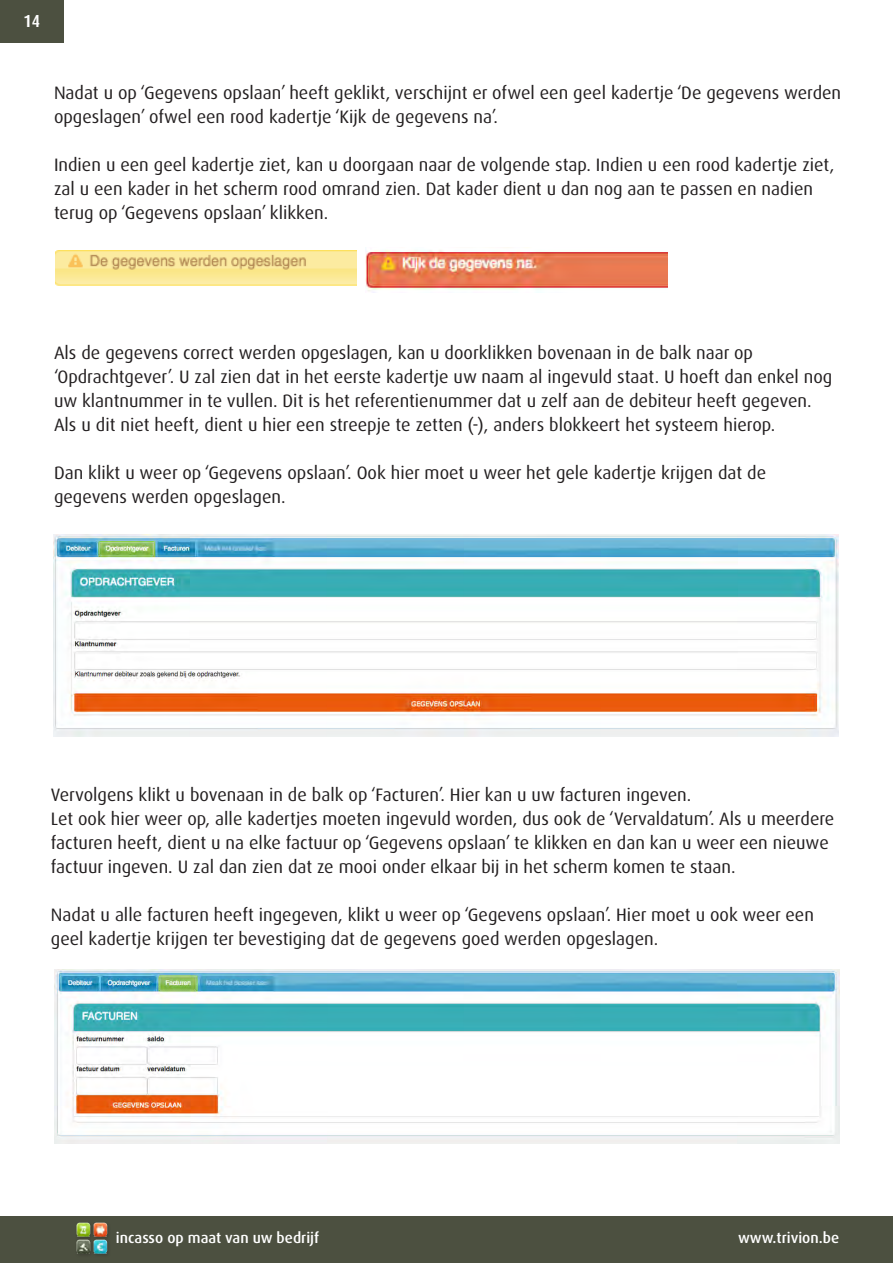
<style>
.page{position:relative;width:893px;height:1263px;background:#fff}
.page>*{position:absolute;margin:0;border:0;box-sizing:border-box;transform-origin:0 0}
.t1{font:18px/24px "Dax Pro";color:#231f20}
.t2{font:700 condensed 17.4px "Dax Pro";color:#fff}
.t3{font:500 15px "Dax Pro";color:#fff}
</style>
<div class="page">
<div style="left:0;top:1216px;width:893px;height:47px;background:#4c5040"></div>
<div style="left:92px;top:1221px;width:19px;height:20px;background:#231f20;opacity:.3"></div>
<img style="left:95px;top:1223px;width:12px;height:14px">
<div style="left:92px;top:1238px;width:19px;height:20px;background:#231f20;opacity:.3"></div>
<img style="left:95px;top:1240px;width:12px;height:14px">
<div style="left:75px;top:1238px;width:20px;height:20px;background:#231f20;opacity:.3"></div>
<img style="left:77px;top:1241px;width:13px;height:13px">
<div style="left:75px;top:1221px;width:20px;height:20px;background:#231f20;opacity:.3"></div>
<img style="left:76px;top:1223px;width:14px;height:14px">
<div style="left:0;top:0;width:64px;height:43px;background:#4c5040"></div>
<img style="left:56px;top:251px;width:300px;height:35px">
<img style="left:366px;top:250px;width:302px;height:41px">
<img style="left:54px;top:535px;width:785px;height:201px">
<img style="left:54px;top:969px;width:785px;height:174px">
<p class="t2" style="left:24px;top:10px;width:18px">14</p>
<p class="t1" style="left:54px;top:81px;width:789px">Nadat u op ‘Gegevens opslaan’ heeft geklikt, verschijnt er ofwel een geel kadertje ‘De gegevens werden opgeslagen’ ofwel een rood kadertje ‘Kijk de gegevens na’.</p>
<p class="t1" style="left:54px;top:153px;width:782px">Indien u een geel kadertje ziet, kan u doorgaan naar de volgende stap. Indien u een rood kadertje ziet, zal u een kader in het scherm rood omrand zien. Dat kader dient u dan nog aan te passen en nadien terug op ‘Gegevens opslaan’ klikken.</p>
<p class="t1" style="left:54px;top:340px;width:780px">Als de gegevens correct werden opgeslagen, kan u doorklikken bovenaan in de balk naar op ‘Opdrachtgever’. U zal zien dat in het eerste kadertje uw naam al ingevuld staat. U hoeft dan enkel nog uw klantnummer in te vullen. Dit is het referentienummer dat u zelf aan de debiteur heeft gegeven.<br>Als u dit niet heeft, dient u hier een streepje te zetten (-), anders blokkeert het systeem hierop.</p>
<p class="t1" style="left:54px;top:460px;width:714px">Dan klikt u weer op ‘Gegevens opslaan’. Ook hier moet u weer het gele kadertje krijgen dat de gegevens werden opgeslagen.</p>
<p class="t1" style="left:51px;top:783px;width:642px">Vervolgens klikt u bovenaan in de balk op ‘Facturen’. Hier kan u uw facturen ingeven.</p>
<p class="t1" style="left:51px;top:807px;width:785px">Let ook hier weer op, alle kadertjes moeten ingevuld worden, dus ook de ‘Vervaldatum’. Als u meerdere facturen heeft, dient u na elke factuur op ‘Gegevens opslaan’ te klikken en dan kan u weer een nieuwe factuur ingeven. U zal dan zien dat ze mooi onder elkaar bij in het scherm komen te staan.</p>
<p class="t1" style="left:51px;top:903px;width:765px">Nadat u alle facturen heeft ingegeven, klikt u weer op ‘Gegevens opslaan’. Hier moet u ook weer een geel kadertje krijgen ter bevestiging dat de gegevens goed werden opgeslagen.</p>
<p class="t3" style="left:116px;top:1228px;width:205px">incasso op maat van uw bedrijf</p>
<p class="t3" style="left:738px;top:1228px;width:102px">www.trivion.be</p>
</div>
